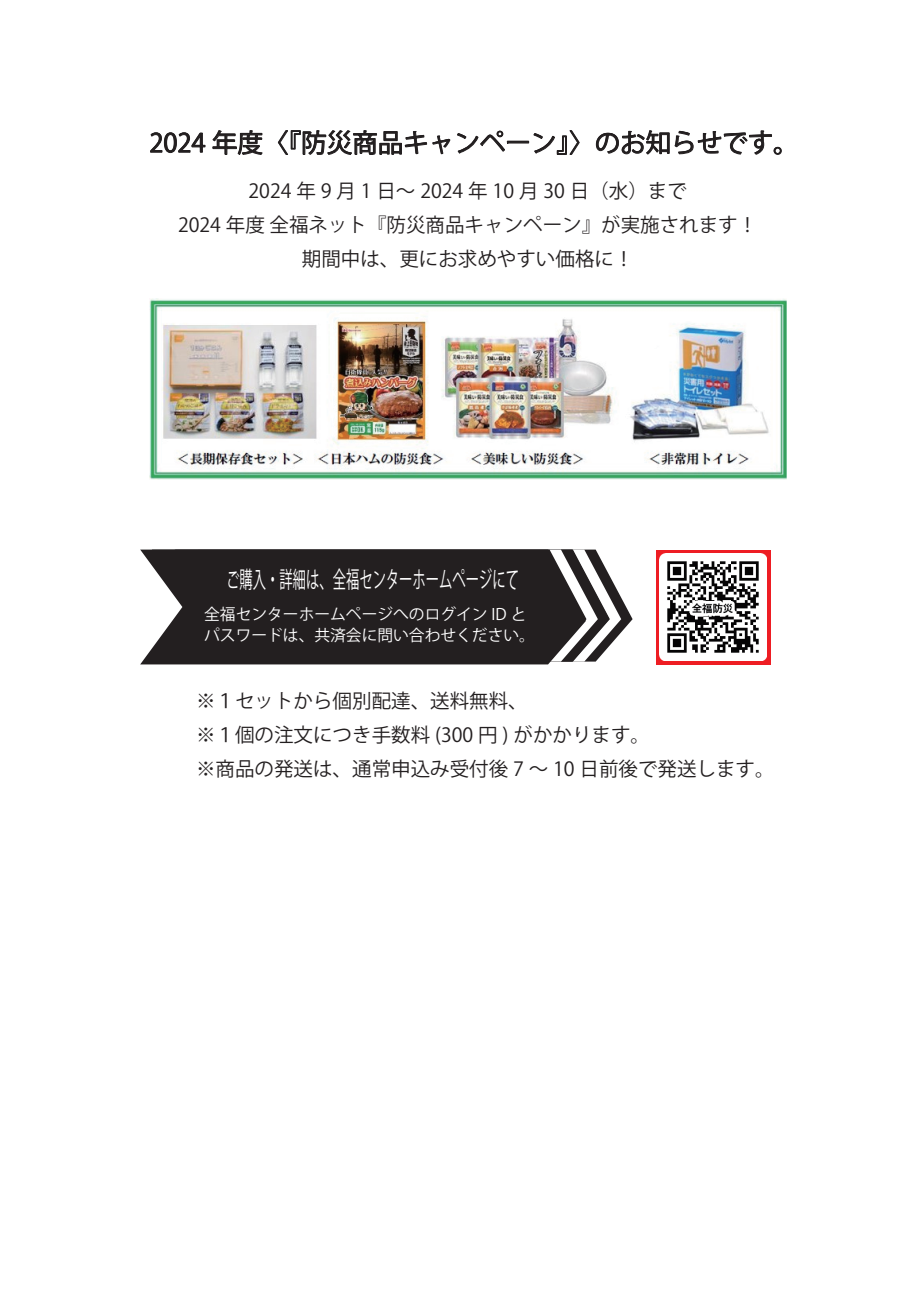
<style>
.page{position:relative;width:919px;height:1289px;background:#fff}
.page>*{position:absolute;margin:0;border:0;box-sizing:border-box;transform-origin:0 0}
.t1{font:25.5px "Koz Go Pr 6 N";color:#231f20}
.t2{font:22.95px "Koz Go Pr 6 N";color:#fff;scale:.58 1}
.t3{font:19.5px/34.2px "Koz Go Pr 6 N";color:#231f20;text-align:center}
.t4{font:15.75px/20.5px "Koz Go Pr 6 N";color:#fff}
</style>
<div class="page">
<img style="left:149px;top:298px;width:637px;height:181px">
<svg style="left:150px;top:132px;width:56px;height:21px"></svg>
<svg style="left:212px;top:130px;width:51px;height:25px"></svg>
<svg style="left:278px;top:130px;width:302px;height:25px"></svg>
<svg style="left:595px;top:130px;width:187px;height:25px"></svg>
<svg style="left:621px;top:597px;width:11px;height:36px"></svg>
<svg style="left:609px;top:575px;width:12px;height:71px"></svg>
<svg style="left:598px;top:554px;width:11px;height:105px"></svg>
<svg style="left:586px;top:549px;width:12px;height:112px"></svg>
<svg style="left:140px;top:549px;width:446px;height:115px;background:#333031"></svg>
<svg style="left:656px;top:550px;width:114px;height:114px;fill:#ee1d23"></svg>
<img style="left:660px;top:554px;width:106px;height:106px">
<h1 class="t1" style="left:149px;top:128px;width:651px">2024 年度〈『防災商品キャンペーン』〉のお知らせです。</h1>
<p class="t3" style="left:178px;top:174px;width:580px">2024 年 9 月 1 日～ 2024 年 10 月 30 日（水）まで<br>2024 年度 全福ネット『防災商品キャンペーン』が実施されます！期間中は、更にお求めやすい価格に！</p>
<p class="t2" style="left:226px;top:566px;width:506px">ご購入・詳細は、全福センターホームページにて</p>
<p class="t4" style="left:204px;top:604px;width:332px">全福センターホームページへのログイン ID とパスワードは、共済会に問い合わせください。</p>
<p class="t3" style="left:196px;top:684px;width:580px;text-align:left">※１セットから個別配達、送料無料、<br>※１個の注文につき手数料 (300 円 ) がかかります。<br>※商品の発送は、通常申込み受付後 7 ～ 10 日前後で発送します。</p>
</div>
